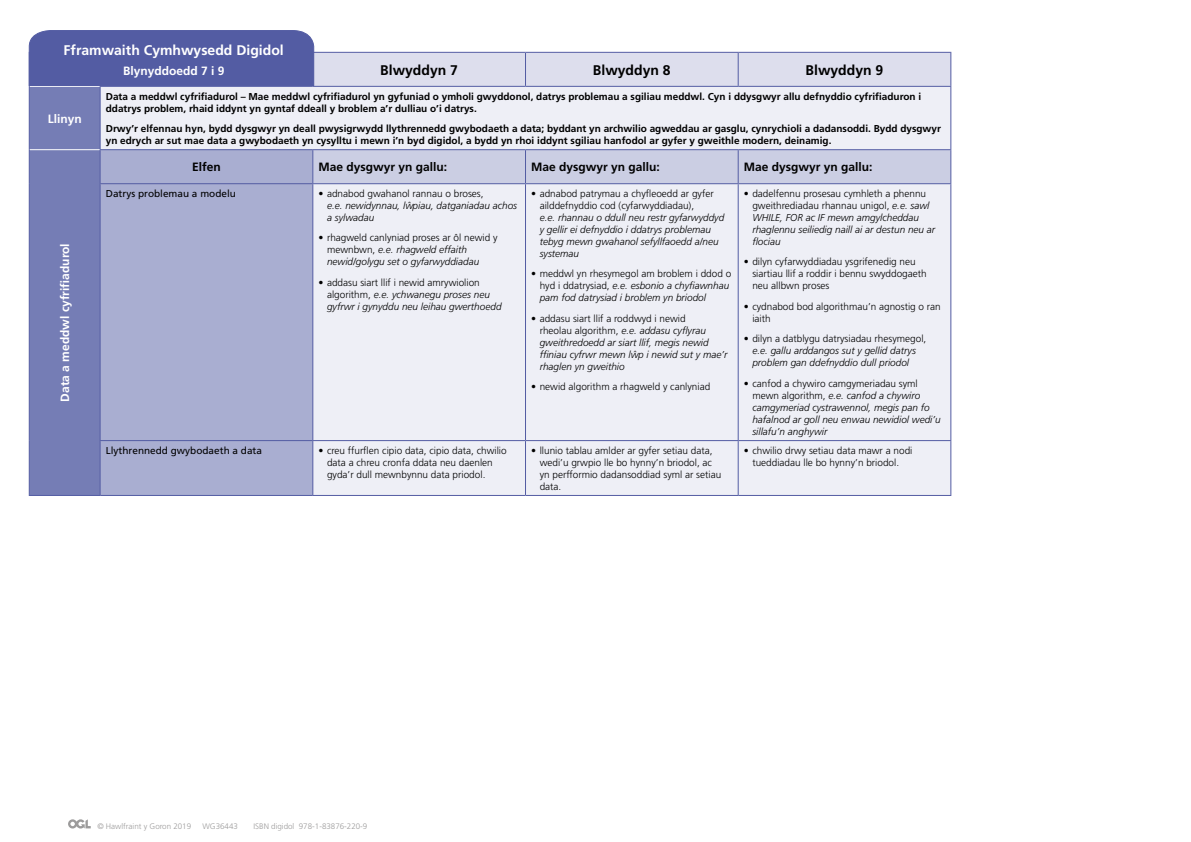
<style>
.page{position:relative;width:1191px;height:842px;background:#fff}
.page>*{position:absolute;margin:0;border:0;box-sizing:border-box;transform-origin:0 0}
.Centre_14pt{font:700 14px "Frutiger LT Std";color:#000}
.heading_bold_14pt{font:700 14px "Frutiger LT Std";color:#fff}
.Heading_12pt{font:700 12px "Frutiger LT Std";color:#000}
.Centre_12pt{font:700 12px "Frutiger LT Std";color:#fff}
.heading_bold_14pt-2{font:700 12px "Frutiger LT Std";color:#fff}
.Centre_12pt-2{font:700 12px "Frutiger LT Std";color:#000}
.t1{font:italic 300 10px/12px "Frutiger LT Std";color:#000}
.Text_10_pt{font:700 10px/12px "Frutiger LT Std";color:#000}
.t2{font:300 10px/12px "Frutiger LT Std";color:#000}
.Text_10_pt-2{font:10px "Frutiger LT Std";color:#000}
.t3{font:300 8px "Frutiger LT Std";color:#9c9b9b}
.s1{font-style:normal}
</style>
<div class="page">
<svg style="left:68px;top:819px;width:23px;height:9px"></svg>
<hr style="left:29px;top:495px;width:71px;height:1px;background:#535ca3">
<hr style="left:100px;top:495px;width:213px;height:1px;background:#535ca3">
<hr style="left:313px;top:495px;width:212px;height:1px;background:#535ca3">
<hr style="left:525px;top:495px;width:213px;height:1px;background:#535ca3">
<hr style="left:738px;top:495px;width:213px;height:1px;background:#535ca3">
<svg style="left:28px;top:30px;width:923px;height:465px;background:#d0d3e6"></svg>
<h1 class="heading_bold_14pt" style="left:64px;top:42px;width:222px">Fframwaith Cymhwysedd Digidol</h1>
<h1 class="heading_bold_14pt-2" style="left:123px;top:64px;width:103px">Blynyddoedd 7 i 9</h1>
<p class="Centre_14pt" style="left:380px;top:61px;width:79px">Blwyddyn 7</p>
<p class="Centre_14pt" style="left:593px;top:61px;width:79px">Blwyddyn 8</p>
<p class="Centre_14pt" style="left:805px;top:61px;width:79px">Blwyddyn 9</p>
<p class="Centre_12pt" style="left:48px;top:111px;width:36px">Llinyn</p>
<p class="Centre_12pt" style="left:58px;top:402px;width:160px;rotate:-90deg">Data a meddwl cyfrifiadurol</p>
<p class="Text_10_pt" style="left:106px;top:90px;width:817px">Data a meddwl cyfrifiadurol – Mae meddwl cyfrifiadurol yn gyfuniad o ymholi gwyddonol, datrys problemau a sgiliau meddwl. Cyn i ddysgwyr allu defnyddio cyfrifiaduron i ddatrys problem, rhaid iddynt yn gyntaf ddeall y broblem a’r dulliau o’i datrys.</p>
<p class="Text_10_pt" style="left:106px;top:123px;width:836px">Drwy’r elfennau hyn, bydd dysgwyr yn deall pwysigrwydd llythrennedd gwybodaeth a data; byddant yn archwilio agweddau ar gasglu, cynrychioli a dadansoddi. Bydd dysgwyr yn edrych ar sut mae data a gwybodaeth yn cysylltu i mewn i’n byd digidol, a bydd yn rhoi iddynt sgiliau hanfodol ar gyfer y gweithle modern, deinamig.</p>
<p class="Centre_12pt-2" style="left:192px;top:160px;width:30px">Elfen</p>
<p class="Heading_12pt" style="left:318px;top:160px;width:130px">Mae dysgwyr yn gallu:</p>
<p class="Heading_12pt" style="left:531px;top:160px;width:130px">Mae dysgwyr yn gallu:</p>
<p class="Heading_12pt" style="left:744px;top:160px;width:130px">Mae dysgwyr yn gallu:</p>
<p class="Text_10_pt-2" style="left:106px;top:188px;width:132px">Datrys problemau a modelu</p>
<p class="t1" style="left:327px;top:188px;width:192px;text-indent:-9px"><span class="s1">• adnabod gwahanol rannau o broses,<br></span>e.e. newidynnau, lwˆ piau, datganiadau achos a sylwadau</p>
<p class="t1" style="left:327px;top:232px;width:172px;text-indent:-9px"><span class="s1">• rhagweld canlyniad proses ar ôl newid y mewnbwn,</span> e.e. rhagweld effaith newid/golygu set o gyfarwyddiadau</p>
<p class="t1" style="left:327px;top:277px;width:176px;text-indent:-9px"><span class="s1">• addasu siart llif i newid amrywiolion algorithm,</span> e.e. ychwanegu proses neu gyfrwr i gynyddu neu leihau gwerthoedd</p>
<p class="t1" style="left:539px;top:188px;width:186px;text-indent:-9px"><span class="s1">• adnabod patrymau a chyfleoedd ar gyfer ailddefnyddio cod (cyfarwyddiadau),<br></span>e.e. rhannau o ddull neu restr gyfarwyddyd y gellir ei defnyddio i ddatrys problemau tebyg mewn gwahanol sefyllfaoedd a/neu systemau</p>
<p class="t1" style="left:539px;top:268px;width:193px;text-indent:-9px"><span class="s1">• meddwl yn rhesymegol am broblem i ddod o hyd i ddatrysiad,</span> e.e. esbonio a chyfiawnhau pam fod datrysiad i broblem yn briodol</p>
<p class="t1" style="left:539px;top:313px;width:189px;text-indent:-9px"><span class="s1">• addasu siart llif a roddwyd i newid<br>rheolau algorithm,</span> e.e. addasu cyflyrau gweithredoedd ar siart llif, megis newid ffiniau cyfrwr mewn lwˆ p i newid sut y mae’r rhaglen yn gweithio</p>
<p class="t2" style="left:531px;top:381px;width:181px">• newid algorithm a rhagweld y canlyniad</p>
<p class="t1" style="left:752px;top:188px;width:184px;text-indent:-9px"><span class="s1">• dadelfennu prosesau cymhleth a phennu gweithrediadau rhannau unigol,</span> e.e. sawl WHILE, FOR ac IF mewn amgylcheddau rhaglennu seiliedig naill ai ar destun neu ar flociau</p>
<p class="t2" style="left:752px;top:256px;width:176px;text-indent:-9px">• dilyn cyfarwyddiadau ysgrifenedig neu siartiau llif a roddir i bennu swyddogaeth neu allbwn proses</p>
<p class="t2" style="left:752px;top:301px;width:190px;text-indent:-9px">• cydnabod bod algorithmau’n agnostig o ran iaith</p>
<p class="t1" style="left:752px;top:333px;width:175px;text-indent:-9px"><span class="s1">• dilyn a datblygu datrysiadau rhesymegol, </span>e.e. gallu arddangos sut y gellid datrys problem gan ddefnyddio dull priodol</p>
<p class="t1" style="left:752px;top:378px;width:190px;text-indent:-9px"><span class="s1">• canfod a chywiro camgymeriadau syml mewn algorithm,</span> e.e. canfod a chywiro camgymeriad cystrawennol, megis pan fo hafalnod ar goll neu enwau newidiol wedi’u sillafu’n anghywir</p>
<p class="Text_10_pt-2" style="left:106px;top:444px;width:158px">Llythrennedd gwybodaeth a data</p>
<p class="t2" style="left:327px;top:444px;width:181px;text-indent:-9px">• creu ffurflen cipio data, cipio data, chwilio data a chreu cronfa ddata neu daenlen gyda’r dull mewnbynnu data priodol.</p>
<p class="t2" style="left:539px;top:444px;width:183px;text-indent:-9px">• llunio tablau amlder ar gyfer setiau data, wedi’u grwpio lle bo hynny’n briodol, ac yn perfformio dadansoddiad syml ar setiau data.</p>
<p class="t2" style="left:744px;top:444px;width:170px;text-align:center">• chwilio drwy setiau data mawr a nodi tueddiadau lle bo hynny’n briodol.</p>
<p class="t3" style="left:97px;top:821px;width:95px">© Hawlfraint y Goron 2019</p>
<p class="t3" style="left:202px;top:821px;width:37px">WG36443</p>
<p class="t3" style="left:253px;top:821px;width:115px">ISBN digidol 978-1-83876-220-9</p>
</div>
